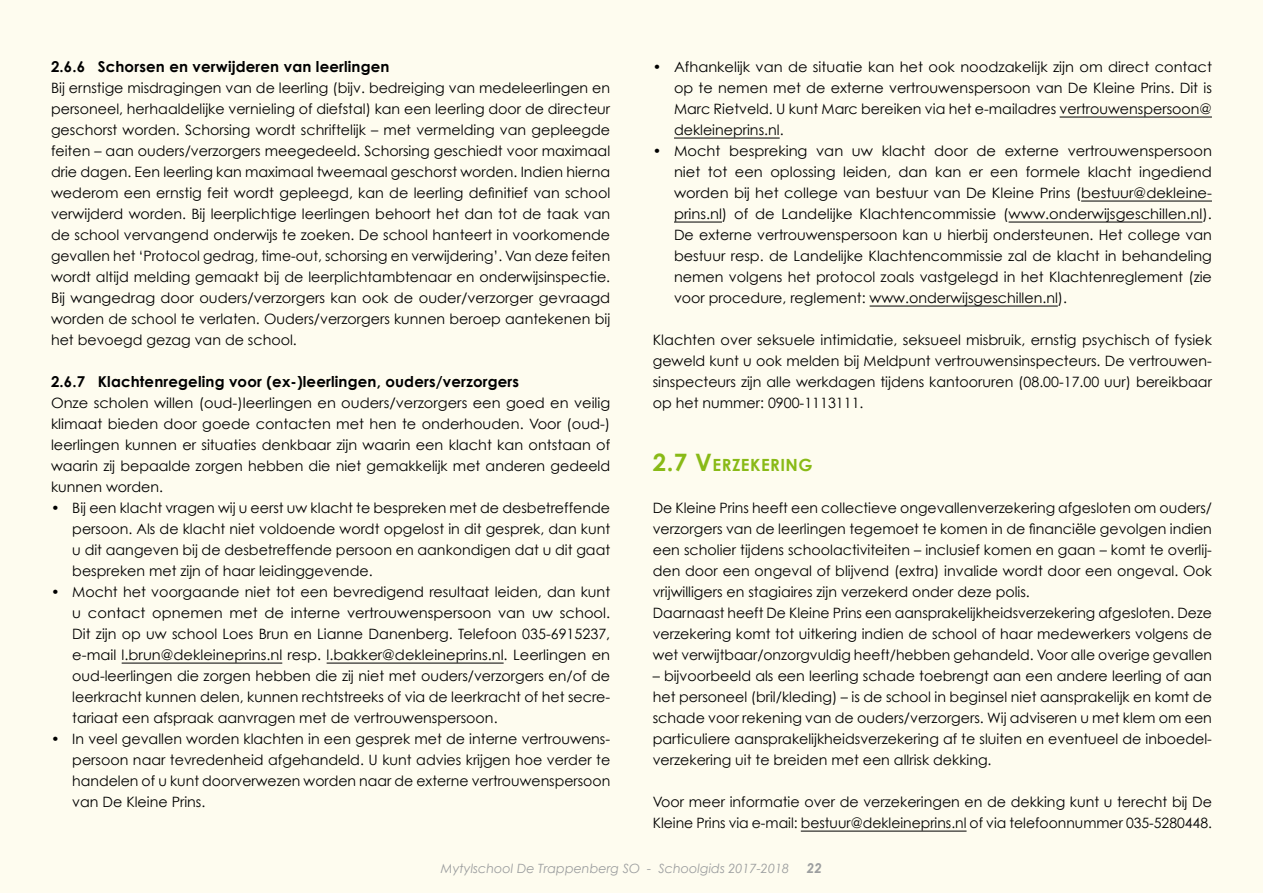
<style>
.page{position:relative;width:1263px;height:893px;background:#fefcef}
.page>*{position:absolute;margin:0;border:0;box-sizing:border-box;transform-origin:0 0}
.t1{font:700 16.8px "Century Gothic";letter-spacing:.03em;color:#89ba17}
.t2{font:700 15px "Century Gothic";letter-spacing:.01em;color:#000}
.t3{font:14.25px/21px "Century Gothic";color:#000;text-align:justify}
.t4{font:italic 700 13.5px "Century Gothic";color:#9c9e9f}
.t5{font:italic 12.75px "Century Gothic";color:#9c9e9f}
.s1{font-size:24px}
</style>
<div class="page">
<hr style="left:122px;top:663px;width:160px;height:1px;background:#000">
<hr style="left:327px;top:663px;width:177px;height:1px;background:#000">
<hr style="left:1059px;top:117px;width:153px;height:1px;background:#000">
<hr style="left:674px;top:138px;width:106px;height:1px;background:#000">
<hr style="left:1081px;top:201px;width:131px;height:1px;background:#000">
<hr style="left:674px;top:222px;width:48px;height:1px;background:#000">
<hr style="left:1008px;top:222px;width:194px;height:1px;background:#000">
<hr style="left:870px;top:306px;width:188px;height:1px;background:#000">
<hr style="left:801px;top:831px;width:165px;height:1px;background:#000">
<p class="t2" style="left:51px;top:57px;width:340px">2.6.6 Schorsen en verwijderen van leerlingen</p>
<p class="t3" style="left:51px;top:77px;width:561px">Bij ernstige misdragingen van de leerling (bijv. bedreiging van medeleerlingen en personeel, herhaaldelijke vernieling of diefstal) kan een leerling door de directeur geschorst worden. Schorsing wordt schriftelijk – met vermelding van gepleegde feiten – aan ouders/verzorgers meegedeeld. Schorsing geschiedt voor maximaal drie dagen. Een leerling kan maximaal tweemaal geschorst worden. Indien hierna wederom een ernstig feit wordt gepleegd, kan de leerling definitief van school verwijderd worden. Bij leerplichtige leerlingen behoort het dan tot de taak van de school vervangend onderwijs te zoeken. De school hanteert in voorkomende gevallen het ‘Protocol gedrag, time-out, schorsing en verwijdering’. Van deze feiten wordt altijd melding gemaakt bij de leerplichtambtenaar en onderwijsinspectie.<br>Bij wangedrag door ouders/verzorgers kan ook de ouder/verzorger gevraagd worden de school te verlaten. Ouders/verzorgers kunnen beroep aantekenen bij het bevoegd gezag van de school.</p>
<p class="t2" style="left:51px;top:372px;width:470px">2.6.7 Klachtenregeling voor (ex-)leerlingen, ouders/verzorgers</p>
<p class="t3" style="left:51px;top:392px;width:561px">Onze scholen willen (oud-)leerlingen en ouders/verzorgers een goed en veilig klimaat bieden door goede contacten met hen te onderhouden. Voor (oud-) leerlingen kunnen er situaties denkbaar zijn waarin een klacht kan ontstaan of waarin zij bepaalde zorgen hebben die niet gemakkelijk met anderen gedeeld kunnen worden.</p>
<p class="t3" style="left:72px;top:497px;width:539px;text-indent:-21px">• Bij een klacht vragen wij u eerst uw klacht te bespreken met de desbetreffende persoon. Als de klacht niet voldoende wordt opgelost in dit gesprek, dan kunt u dit aangeven bij de desbetreffende persoon en aankondigen dat u dit gaat bespreken met zijn of haar leidinggevende.</p>
<p class="t3" style="left:72px;top:581px;width:539px;text-indent:-21px">• Mocht het voorgaande niet tot een bevredigend resultaat leiden, dan kunt u contact opnemen met de interne vertrouwenspersoon van uw school.<br>Dit zijn op uw school Loes Brun en Lianne Danenberg. Telefoon 035-6915237, e-mail l.brun@dekleineprins.nl resp. l.bakker@dekleineprins.nl. Leerlingen en oud-leerlingen die zorgen hebben die zij niet met ouders/verzorgers en/of de leerkracht kunnen delen, kunnen rechtstreeks of via de leerkracht of het secre&shy;tariaat een afspraak aanvragen met de vertrouwenspersoon.</p>
<p class="t3" style="left:72px;top:728px;width:539px;text-indent:-21px">• In veel gevallen worden klachten in een gesprek met de interne vertrouwens&shy;persoon naar tevredenheid afgehandeld. U kunt advies krijgen hoe verder te handelen of u kunt doorverwezen worden naar de externe vertrouwenspersoon van De Kleine Prins.</p>
<p class="t3" style="left:674px;top:56px;width:539px;text-indent:-21px">• Afhankelijk van de situatie kan het ook noodzakelijk zijn om direct contact op te nemen met de externe vertrouwenspersoon van De Kleine Prins. Dit is Marc Rietveld. U kunt Marc bereiken via het e-mailadres vertrouwenspersoon@ dekleineprins.nl.</p>
<p class="t3" style="left:674px;top:140px;width:539px;text-indent:-21px">• Mocht bespreking van uw klacht door de externe vertrouwenspersoon niet tot een oplossing leiden, dan kan er een formele klacht ingediend worden bij het college van bestuur van De Kleine Prins (bestuur@dekleine&shy;prins.nl) of de Landelijke Klachtencommissie (www.onderwijsgeschillen.nl).<br>De externe vertrouwenspersoon kan u hierbij ondersteunen. Het college van bestuur resp. de Landelijke Klachtencommissie zal de klacht in behandeling nemen volgens het protocol zoals vastgelegd in het Klachtenreglement (zie voor procedure, reglement: www.onderwijsgeschillen.nl).</p>
<p class="t3" style="left:653px;top:329px;width:561px">Klachten over seksuele intimidatie, seksueel misbruik, ernstig psychisch of fysiek geweld kunt u ook melden bij Meldpunt vertrouwensinspecteurs. De vertrouwen&shy;sinspecteurs zijn alle werkdagen tijdens kantooruren (08.00-17.00 uur) bereikbaar op het nummer: 0900-1113111.</p>
<p class="t1" style="left:653px;top:454px;width:161px"><span class="s1">2.7 V</span>ERZEKERING</p>
<p class="t3" style="left:653px;top:497px;width:561px;text-align:left">De Kleine Prins heeft een collectieve ongevallenverzekering afgesloten om ouders/ verzorgers van de leerlingen tegemoet te komen in de financiële gevolgen indien een scholier tijdens schoolactiviteiten – inclusief komen en gaan – komt te overlij&shy;den door een ongeval of blijvend (extra) invalide wordt door een ongeval. Ook vrijwilligers en stagiaires zijn verzekerd onder deze polis.<br>Daarnaast heeft De Kleine Prins een aansprakelijkheidsverzekering afgesloten. Deze verzekering komt tot uitkering indien de school of haar medewerkers volgens de wet verwijtbaar/onzorgvuldig heeft/hebben gehandeld. Voor alle overige gevallen</p>
<p class="t3" style="left:653px;top:665px;width:561px">– bijvoorbeeld als een leerling schade toebrengt aan een andere leerling of aan het personeel (bril/kleding) – is de school in beginsel niet aansprakelijk en komt de schade voor rekening van de ouders/verzorgers. Wij adviseren u met klem om een particuliere aansprakelijkheidsverzekering af te sluiten en eventueel de inboedel&shy;verzekering uit te breiden met een allrisk dekking.</p>
<p class="t3" style="left:653px;top:791px;width:561px">Voor meer informatie over de verzekeringen en de dekking kunt u terecht bij De<br>Kleine Prins via e-mail: bestuur@dekleineprins.nl of via telefoonnummer 035-5280448.</p>
<p class="t5" style="left:441px;top:860px;width:350px">Mytylschool De Trappenberg SO - Schoolgids 2017-2018</p>
<p class="t4" style="left:807px;top:859px;width:17px">22</p>
</div>
